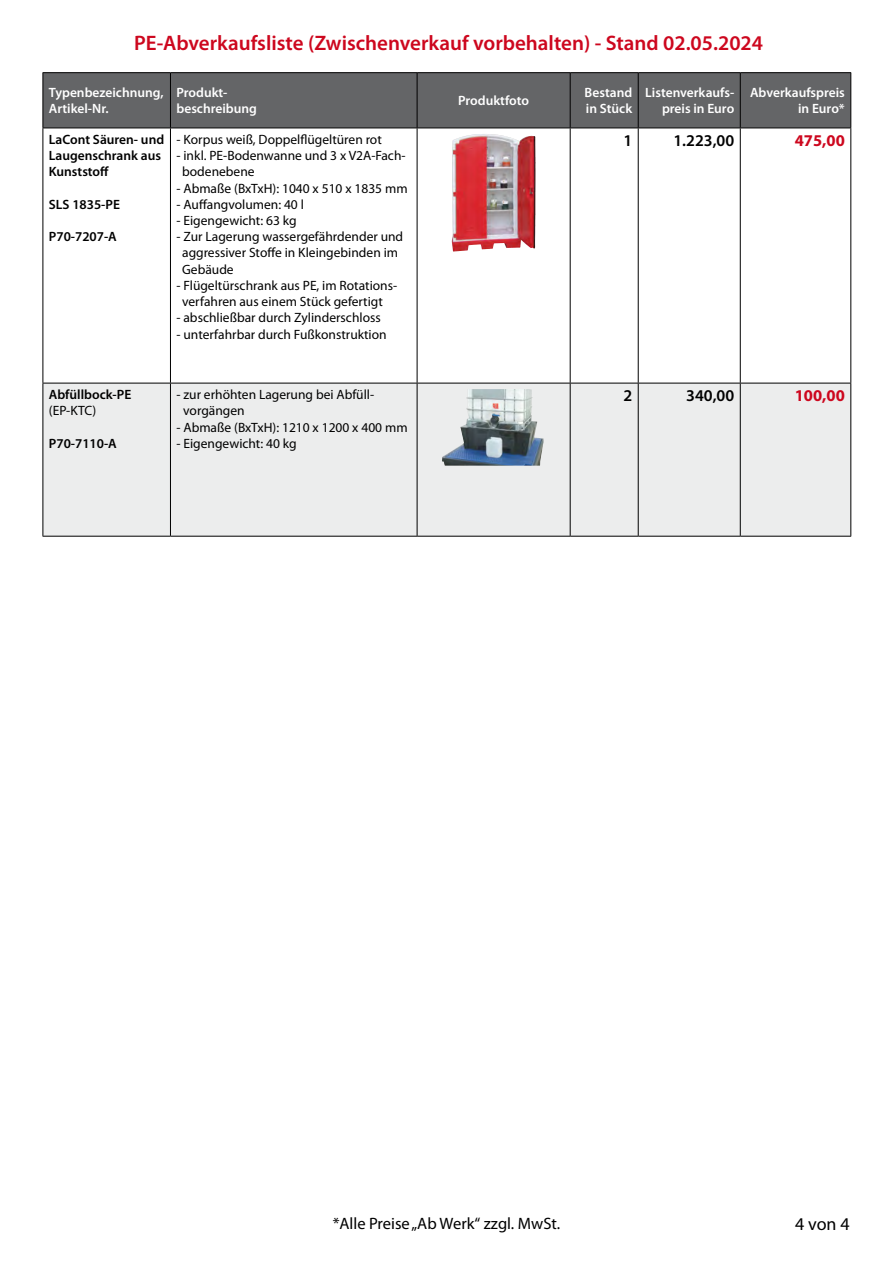
<style>
.page{position:relative;width:893px;height:1263px;background:#fff}
.page>*{position:absolute;margin:0;border:0;box-sizing:border-box;transform-origin:0 0}
.t1{font:600 21px "Myriad Pro";color:#cd071e}
.t2{font:18px "Myriad Pro";color:#000}
.t3{font:16.5px "Myriad Pro";color:#000}
.t4{font:600 16.5px "Myriad Pro";color:#000}
.t5{font:700 16.5px "Myriad Pro";color:#cd071e}
.t6{font:13.5px/16.2px "Myriad Pro";color:#000}
.t7{font:600 13.5px/16.2px "Myriad Pro";color:#fff}
.t8{font:600 13.5px/16.2px "Myriad Pro";color:#000}
</style>
<div class="page">
<div style="left:44px;top:73px;width:806px;height:55px;background:#646567"></div>
<svg style="left:44px;top:129px;width:806px;height:254px"></svg>
<div style="left:44px;top:384px;width:806px;height:152px;background:#eceded"></div>
<hr style="left:43px;top:72px;width:127px;height:1px;background:#000">
<hr style="left:43px;top:73px;width:1px;height:55px;background:#000">
<hr style="left:170px;top:72px;width:247px;height:1px;background:#000">
<hr style="left:170px;top:73px;width:1px;height:55px;background:#000">
<hr style="left:417px;top:72px;width:153px;height:1px;background:#000">
<hr style="left:417px;top:73px;width:1px;height:55px;background:#000">
<hr style="left:570px;top:72px;width:68px;height:1px;background:#000">
<hr style="left:570px;top:73px;width:1px;height:55px;background:#000">
<hr style="left:638px;top:72px;width:102px;height:1px;background:#000">
<hr style="left:638px;top:73px;width:1px;height:55px;background:#000">
<hr style="left:740px;top:72px;width:111px;height:1px;background:#000">
<hr style="left:740px;top:73px;width:1px;height:55px;background:#000">
<hr style="left:850px;top:73px;width:1px;height:55px;background:#000">
<hr style="left:43px;top:128px;width:127px;height:1px;background:#000">
<hr style="left:43px;top:128px;width:1px;height:255px;background:#000">
<hr style="left:170px;top:128px;width:247px;height:1px;background:#000">
<hr style="left:170px;top:128px;width:1px;height:255px;background:#000">
<hr style="left:417px;top:128px;width:153px;height:1px;background:#000">
<hr style="left:417px;top:128px;width:1px;height:255px;background:#000">
<hr style="left:570px;top:128px;width:68px;height:1px;background:#000">
<hr style="left:570px;top:128px;width:1px;height:255px;background:#000">
<hr style="left:638px;top:128px;width:102px;height:1px;background:#000">
<hr style="left:638px;top:128px;width:1px;height:255px;background:#000">
<hr style="left:740px;top:128px;width:111px;height:1px;background:#000">
<hr style="left:740px;top:128px;width:1px;height:255px;background:#000">
<hr style="left:850px;top:128px;width:1px;height:255px;background:#000">
<hr style="left:43px;top:383px;width:127px;height:1px;background:#000">
<hr style="left:43px;top:383px;width:1px;height:153px;background:#000">
<hr style="left:170px;top:383px;width:247px;height:1px;background:#000">
<hr style="left:170px;top:383px;width:1px;height:153px;background:#000">
<hr style="left:417px;top:383px;width:153px;height:1px;background:#000">
<hr style="left:417px;top:383px;width:1px;height:153px;background:#000">
<hr style="left:570px;top:383px;width:68px;height:1px;background:#000">
<hr style="left:570px;top:383px;width:1px;height:153px;background:#000">
<hr style="left:638px;top:383px;width:102px;height:1px;background:#000">
<hr style="left:638px;top:383px;width:1px;height:153px;background:#000">
<hr style="left:740px;top:383px;width:111px;height:1px;background:#000">
<hr style="left:740px;top:383px;width:1px;height:153px;background:#000">
<hr style="left:850px;top:383px;width:1px;height:153px;background:#000">
<hr style="left:43px;top:536px;width:127px;height:1px;background:#000">
<hr style="left:170px;top:536px;width:247px;height:1px;background:#000">
<hr style="left:417px;top:536px;width:153px;height:1px;background:#000">
<hr style="left:570px;top:536px;width:68px;height:1px;background:#000">
<hr style="left:638px;top:536px;width:102px;height:1px;background:#000">
<hr style="left:740px;top:536px;width:111px;height:1px;background:#000">
<img style="left:452px;top:134px;width:34px;height:118px">
<img style="left:442px;top:389px;width:27px;height:69px">
<h1 class="t1" style="left:134px;top:29px;width:630px">PE-Abverkaufsliste (Zwischenverkauf vorbehalten) - Stand 02.05.2024</h1>
<p class="t7" style="left:49px;top:84px;width:116px">Typenbezeichnung,<br>Artikel-Nr.</p>
<p class="t7" style="left:176px;top:84px;width:82px">Produkt&shy;beschreibung</p>
<p class="t7" style="left:458px;top:92px;width:72px">Produktfoto</p>
<p class="t7" style="left:585px;top:84px;width:49px">Bestand in Stück</p>
<p class="t7" style="left:645px;top:84px;width:90px;text-align:right">Listenverkaufs&shy;preis in Euro</p>
<p class="t7" style="left:750px;top:84px;width:96px;text-align:right">Abverkaufspreis in Euro*</p>
<p class="t8" style="left:49px;top:131px;width:117px">LaCont Säuren- und<br>Laugenschrank aus<br>Kunststoff</p>
<p class="t8" style="left:49px;top:196px;width:73px">SLS 1835-PE</p>
<p class="t8" style="left:49px;top:228px;width:69px">P70-7207-A</p>
<p class="t6" style="left:176px;top:131px;width:207px">- Korpus weiß, Doppelflügeltüren rot</p>
<p class="t6" style="left:182px;top:147px;width:225px;text-indent:-6px">- inkl. PE-Bodenwanne und 3 x V2A-Fach&shy;bodenebene</p>
<p class="t6" style="left:176px;top:180px;width:233px">- Abmaße (BxTxH): 1040 x 510 x 1835 mm</p>
<p class="t6" style="left:176px;top:196px;width:129px">- Auffangvolumen: 40 l</p>
<p class="t6" style="left:176px;top:212px;width:122px">- Eigengewicht: 63 kg</p>
<p class="t6" style="left:182px;top:228px;width:223px;text-indent:-6px">- Zur Lagerung wassergefährdender und aggressiver Stoffe in Kleingebinden im<br>Gebäude</p>
<p class="t6" style="left:182px;top:277px;width:217px;text-indent:-6px">- Flügeltürschrank aus PE, im Rotations&shy;verfahren aus einem Stück gefertigt</p>
<p class="t6" style="left:176px;top:309px;width:206px">- abschließbar durch Zylinderschloss</p>
<p class="t6" style="left:176px;top:326px;width:212px">- unterfahrbar durch Fußkonstruktion</p>
<p class="t4" style="left:623px;top:130px;width:10px">1</p>
<p class="t4" style="left:673px;top:130px;width:62px">1.223,00</p>
<p class="t5" style="left:795px;top:130px;width:52px">475,00</p>
<p class="t8" style="left:49px;top:386px;width:84px">Abfüllbock-PE</p>
<p class="t6" style="left:49px;top:403px;width:49px">(EP-KTC)</p>
<p class="t8" style="left:49px;top:435px;width:69px">P70-7110-A</p>
<p class="t6" style="left:183px;top:386px;width:192px;text-indent:-7px">- zur erhöhten Lagerung bei Abfüll&shy;vorgängen</p>
<p class="t6" style="left:176px;top:419px;width:233px">- Abmaße (BxTxH): 1210 x 1200 x 400 mm</p>
<p class="t6" style="left:176px;top:435px;width:122px">- Eigengewicht: 40 kg</p>
<p class="t4" style="left:623px;top:385px;width:10px">2</p>
<p class="t4" style="left:686px;top:385px;width:50px">340,00</p>
<p class="t5" style="left:795px;top:385px;width:52px">100,00</p>
<p class="t3" style="left:333px;top:1213px;width:229px">*Alle Preise „Ab Werk“ zzgl. MwSt.</p>
<h2 class="t2" style="left:795px;top:1212px;width:56px">4 von 4</h2>
</div>
